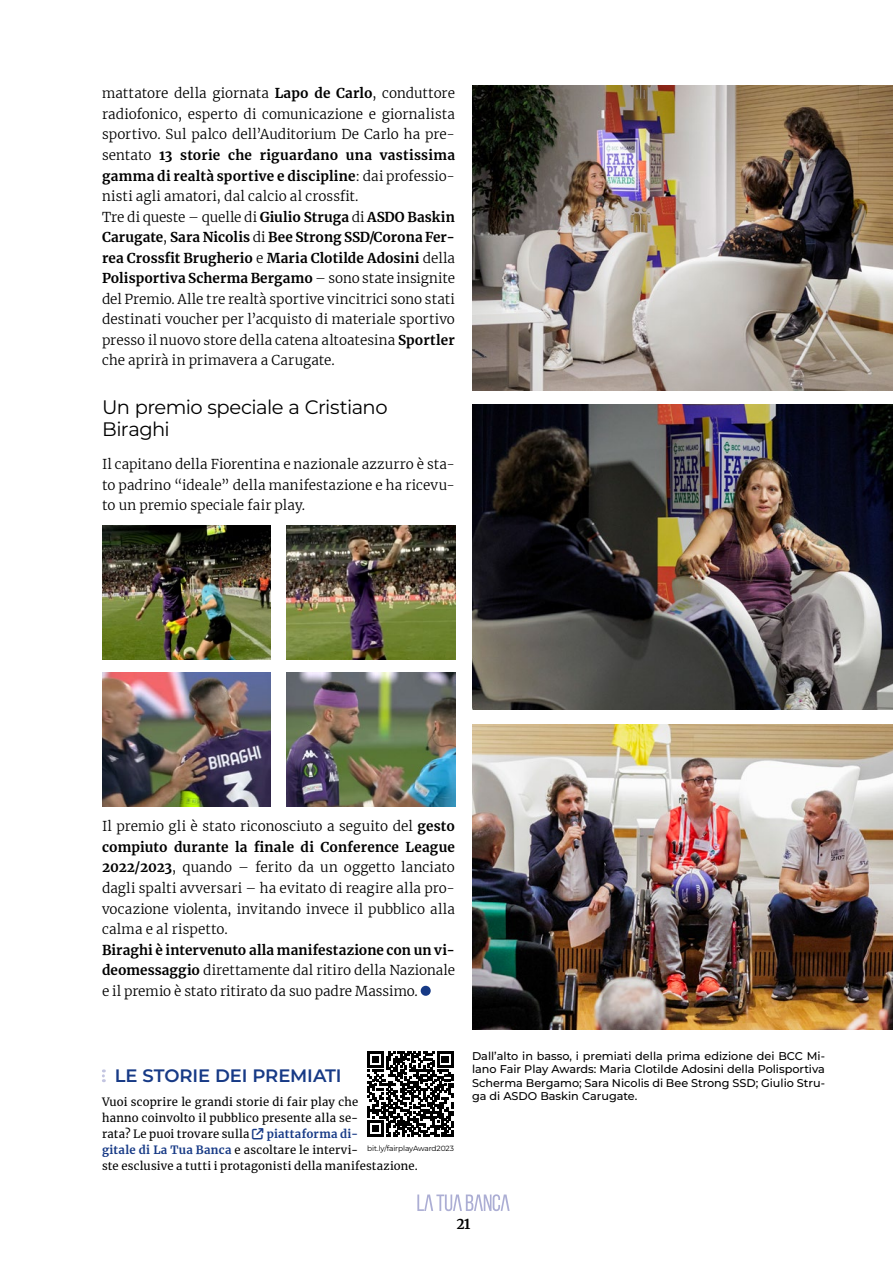
<style>
.page{position:relative;width:893px;height:1263px;background:#fff}
.page>*{position:absolute;margin:0;border:0;box-sizing:border-box;transform-origin:0 0}
.t1{font:19.5px/22.5px "Montserrat";letter-spacing:-.03em;color:#000}
.t2{font:600 18px "Montserrat";letter-spacing:-.005em;color:#173a86}
.t3{font:300 13.5px/20.5px "Merriweather";letter-spacing:.005em;color:#000;text-align:justify}
.t4{font:700 13.5px "Merriweather";color:#000}
.t5{font:11.4px/15.9px "Merriweather";letter-spacing:.015em;color:#000;text-align:justify}
.t6{font:500 11.25px/13.5px "Montserrat";color:#000;text-align:justify}
.t7{font:7.5px "Montserrat";letter-spacing:-.015em;color:#000}
.s1{font-weight:700}
.s2{font-weight:700;color:#173a86}
</style>
<div class="page">
<img style="left:102px;top:526px;width:169px;height:134px">
<img style="left:102px;top:673px;width:169px;height:133px">
<img style="left:286px;top:526px;width:169px;height:134px">
<img style="left:286px;top:673px;width:169px;height:133px">
<div style="left:421px;top:986px;width:10px;height:10px;background:#173a86;border-radius:50%"></div>
<img style="left:472px;top:86px;width:421px;height:304px">
<img style="left:472px;top:405px;width:421px;height:304px">
<img style="left:472px;top:725px;width:421px;height:305px">
<svg style="left:102px;top:1069px;width:3px;height:13px"></svg>
<svg style="left:367px;top:1051px;width:86px;height:86px"></svg>
<svg style="left:417px;top:1194px;width:93px;height:17px"></svg>
<p class="t3" style="left:102px;top:83px;width:354px;text-align:left">mattatore della giornata <span class="s1">Lapo de Carlo</span>, conduttore radiofonico, esperto di comunicazione e giornalista sportivo. Sul palco dell’Auditorium De Carlo ha pre&shy;sentato <span class="s1">13 storie che riguardano una vastissima gamma di realtà sportive e discipline</span>: dai professio&shy;nisti agli amatori, dal calcio al crossfit.<br>Tre di queste – quelle di <span class="s1">Giulio Struga</span> di <span class="s1">ASDO Baskin Carugate</span>, <span class="s1">Sara Nicolis</span> di <span class="s1">Bee Strong SSD /Corona Fer&shy;rea Crossfit Brugherio</span> e <span class="s1">Maria Clotilde Adosini</span> della <span class="s1">Polisportiva Scherma Bergamo</span> – sono state insignite del Premio. Alle tre realtà sportive vincitrici sono stati destinati voucher per l’acquisto di materiale sportivo presso il nuovo store della catena altoatesina <span class="s1">Sportler </span>che aprirà in primavera a Carugate.</p>
<h1 class="t1" style="left:102px;top:395px;width:287px">Un premio speciale a Cristiano<br>Biraghi</h1>
<p class="t3" style="left:102px;top:454px;width:354px">Il capitano della Fiorentina e nazionale azzurro è sta&shy;to padrino “ideale” della manifestazione e ha ricevu&shy;to un premio speciale fair play.</p>
<p class="t3" style="left:102px;top:816px;width:354px">Il premio gli è stato riconosciuto a seguito del <span class="s1">gesto compiuto durante la finale di Conference League 2022/2023</span>, quando – ferito da un oggetto lanciato dagli spalti avversari – ha evitato di reagire alla pro&shy;vocazione violenta, invitando invece il pubblico alla calma e al rispetto.</p>
<p class="t3" style="left:102px;top:939px;width:354px"><span class="s1">Biraghi è intervenuto alla manifestazione con un vi&shy;deomessaggio</span> direttamente dal ritiro della Nazionale e il premio è stato ritirato da suo padre Massimo.</p>
<h2 class="t2" style="left:115px;top:1063px;width:228px">LE STORIE DEI PREMIATI</h2>
<p class="t5" style="left:102px;top:1094px;width:258px">Vuoi scoprire le grandi storie di fair play che hanno coinvolto il pubblico presente alla se&shy;rata? Le puoi trovare sulla</p>
<p class="t5" style="left:102px;top:1126px;width:317px;text-align:left;text-indent:165px"><span class="s2">piattaforma di-<br>gitale di La Tua Banca</span> e ascoltare le intervi-<br>ste esclusive a tutti i protagonisti della manifestazione.</p>
<p class="t7" style="left:367px;top:1144px;width:88px">bit.ly/fairplayAward2023</p>
<p class="t6" style="left:472px;top:1048px;width:354px">Dall’alto in basso, i premiati della prima edizione dei BCC Mi&shy;lano Fair Play Awards: Maria Clotilde Adosini della Polisportiva Scherma Bergamo; Sara Nicolis di Bee Strong SSD; Giulio Stru&shy;ga di ASDO Baskin Carugate.</p>
<p class="t4" style="left:457px;top:1214px;width:15px">21</p>
</div>
